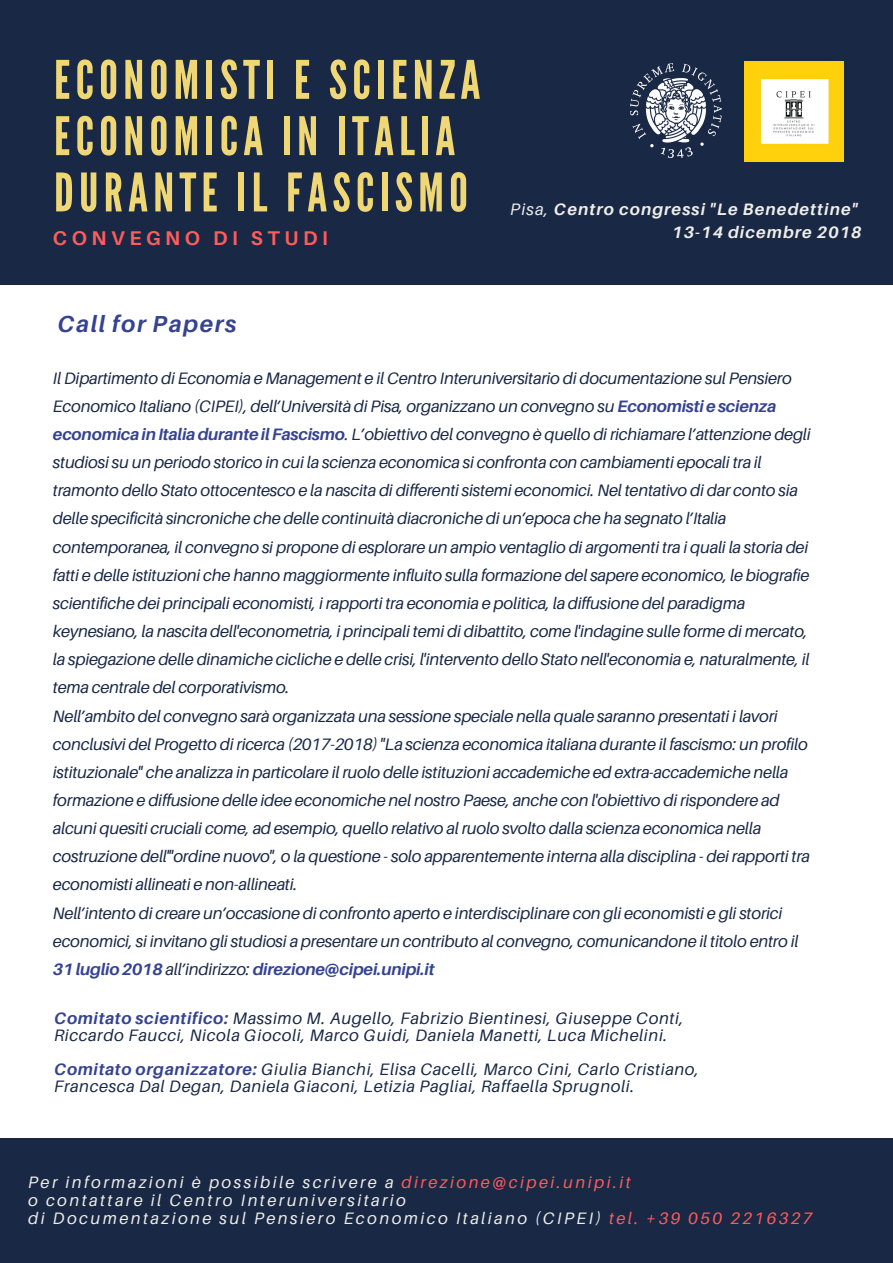
<style>
.page{position:relative;width:893px;height:1263px;background:#192845}
.page>*{position:absolute;margin:0;border:0;box-sizing:border-box;transform-origin:0 0}
.t1{font:52.95px/56.2px "League Gothic";letter-spacing:.1em;color:#efd775}
.t2{font:italic 700 23.25px "Aileron";letter-spacing:.07em;color:#354391}
.t3{font:700 19.8px "Aileron";letter-spacing:.23em;color:#ff5c5c}
.t4{font:italic 16.5px/28.2px "Aileron";letter-spacing:-.01em;color:#192845}
.t5{font:italic 16.5px/17px "Aileron";letter-spacing:.04em;color:#192845}
.t6{font:italic 16.5px/18px "Aileron";letter-spacing:.15em;color:#efeee9}
.t7{font:italic 700 16.5px/22.5px "Aileron";letter-spacing:.07em;color:#efeee9;text-align:right}
.s1{font-weight:400}
.s2{font-weight:700;color:#354391}
.s3{color:#ff5c5c}
</style>
<div class="page">
<div style="left:0;top:285px;width:893px;height:852px;background:#fff"></div>
<img style="left:631px;top:63px;width:91px;height:95px">
<img style="left:744px;top:62px;width:99px;height:99px">
<h1 class="t1" style="left:54px;top:53px;width:428px">ECONOMISTI E SCIENZA<br>ECONOMICA IN ITALIA<br>DURANTE IL FASCISMO</h1>
<p class="t3" style="left:53px;top:226px;width:276px">CONVEGNO DI STUDI</p>
<p class="t7" style="left:510px;top:198px;width:353px"><span class="s1">Pisa,</span> Centro congressi "Le Benedettine"<br>13-14 dicembre 2018</p>
<h2 class="t2" style="left:57px;top:310px;width:181px">Call for Papers</h2>
<p class="t4" style="left:53px;top:363px;width:759px">Il Dipartimento di Economia e Management e il Centro Interuniversitario di documentazione sul Pensiero Economico Italiano (CIPEI), dell’Università di Pisa, organizzano un convegno su <span class="s2">Economistiescienza economicainItaliaduranteilFascismo</span>. L’obiettivo del convegno è quello di richiamare l’attenzione degli studiosi su un periodo storico in cui la scienza economica si confronta con cambiamenti epocali tra il tramonto dello Stato ottocentesco e la nascita di differenti sistemi economici. Nel tentativo di dar conto sia delle specificità sincroniche che delle continuità diacroniche di un’epoca che ha segnato l’Italia contemporanea, il convegno si propone di esplorare un ampio ventaglio di argomenti tra i quali la storia dei fatti e delle istituzioni che hanno maggiormente influito sulla formazione del sapere economico, le biografie scientifiche dei principali economisti, i rapporti tra economia e politica, la diffusione del paradigma keynesiano, la nascita dell'econometria, i principali temi di dibattito, come l'indagine sulle forme di mercato, la spiegazione delle dinamiche cicliche e delle crisi, l'intervento dello Stato nell'economia e, naturalmente, il tema centrale del corporativismo.<br>Nell’ambito del convegno sarà organizzata una sessione speciale nella quale saranno presentati i lavori conclusivi del Progetto di ricerca (2017-2018) "La scienza economica italiana durante il fascismo: un profilo istituzionale" che analizza in particolare il ruolo delle istituzioni accademiche ed extra-accademiche nella formazione e diffusione delle idee economiche nel nostro Paese, anche con l'obiettivo di rispondere ad alcuni quesiti cruciali come, ad esempio, quello relativo al ruolo svolto dalla scienza economica nella costruzione dell'"ordine nuovo", o la questione - solo apparentemente interna alla disciplina - dei rapporti tra economisti allineati e non-allineati.<br>Nell’intento di creare un’occasione di confronto aperto e interdisciplinare con gli economisti e gli storici economici, si invitano gli studiosi a presentare un contributo al convegno, comunicandone il titolo entro il <span class="s2">31luglio2018</span> all’indirizzo: <span class="s2">direzione@cipei.unipi.it</span></p>
<p class="t5" style="left:54px;top:1009px;width:631px"><span class="s2">Comitato scientifico:</span> Massimo M. Augello, Fabrizio Bientinesi, Giuseppe Conti,<br>Riccardo Faucci, Nicola Giocoli, Marco Guidi, Daniela Manetti, Luca Michelini.</p>
<p class="t5" style="left:54px;top:1060px;width:647px"><span class="s2">Comitato organizzatore:</span> Giulia Bianchi, Elisa Cacelli, Marco Cini, Carlo Cristiano,<br>Francesca Dal Degan, Daniela Giaconi, Letizia Pagliai, Raffaella Sprugnoli.</p>
<p class="t6" style="left:28px;top:1173px;width:786px">Per informazioni è possibile scrivere a <span class="s3">direzione@cipei.unipi.it<br></span>o contattare il Centro Interuniversitario<br>di Documentazione sul Pensiero Economico Italiano (CIPEI) <span class="s3">tel. +39 050 2216327</span></p>
</div>
